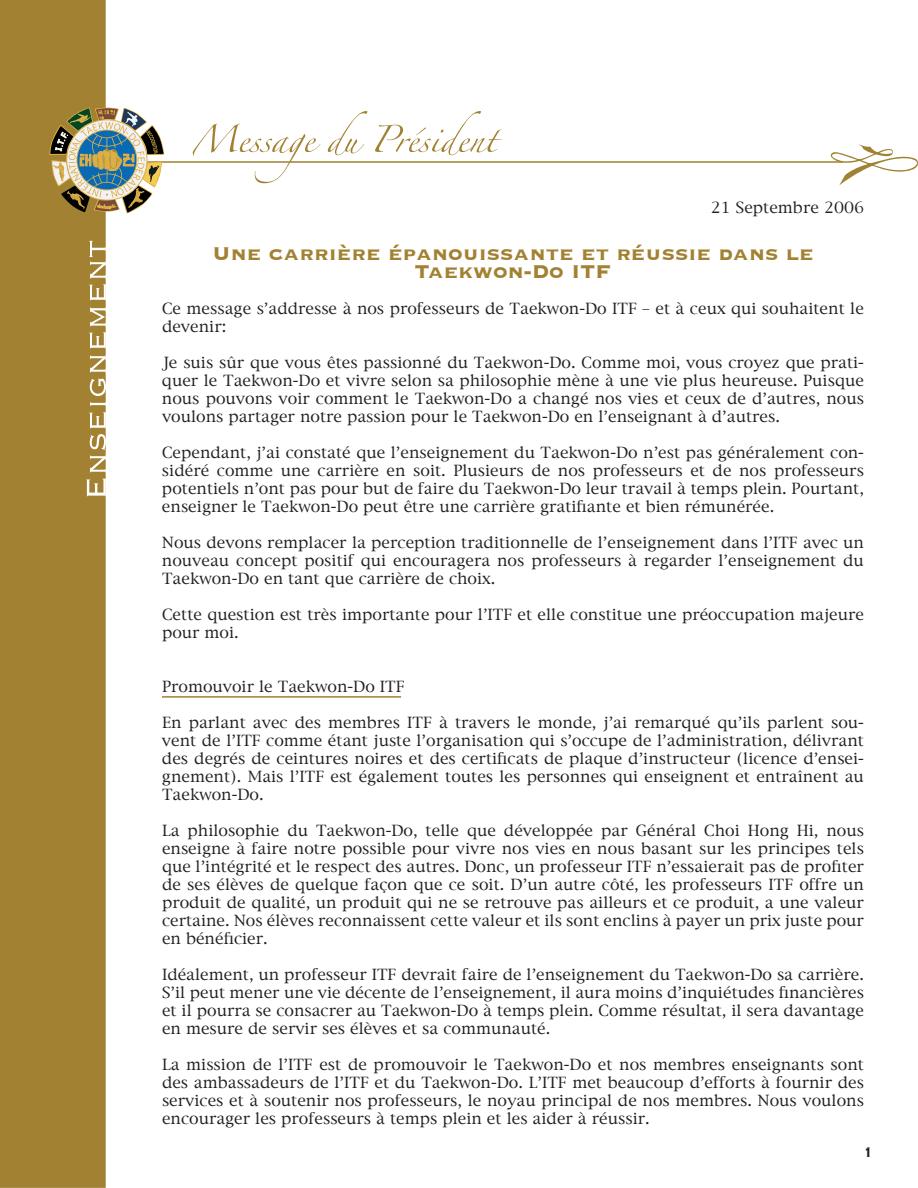
<style>
.page{position:relative;width:918px;height:1188px;background:#fff}
.page>*{position:absolute;margin:0;border:0;box-sizing:border-box;transform-origin:0 0}
.t1{font:700 24px/18px "Copperplate";color:#a28232;text-align:center}
.t2{font:18px "Copperplate";color:#231f20}
.t3{font:15px/18px "New York";color:#231f20;text-align:justify}
</style>
<div class="page">
<hr style="left:162px;top:696px;width:239px;height:2px;background:#a28232">
<div style="left:0;top:0;width:106px;height:1188px;background:#a28232"></div>
<svg style="left:193px;top:124px;width:127px;height:59px"></svg>
<svg style="left:328px;top:111px;width:39px;height:44px"></svg>
<svg style="left:375px;top:111px;width:127px;height:44px"></svg>
<hr style="left:143px;top:161px;width:700px;height:2px;background:#a28232">
<svg style="left:830px;top:144px;width:88px;height:41px"></svg>
<svg style="left:49px;top:108px;width:115px;height:105px"></svg>
<svg style="left:86px;top:479px;width:20px;height:17px"></svg>
<svg style="left:89px;top:412px;width:17px;height:61px"></svg>
<svg style="left:90px;top:402px;width:16px;height:4px"></svg>
<svg style="left:90px;top:355px;width:16px;height:41px"></svg>
<svg style="left:89px;top:307px;width:17px;height:42px"></svg>
<svg style="left:89px;top:241px;width:17px;height:60px"></svg>
<p class="t3" style="left:711px;top:200px;width:155px">21 Septembre 2006</p>
<h1 class="t1" style="left:212px;top:243px;width:603px">Une carrière épanouissante et réussie dans le<br>Taekwon-Do ITF</h1>
<p class="t3" style="left:162px;top:300px;width:703px">Ce message s’addresse à nos professeurs de Taekwon-Do ITF – et à ceux qui souhaitent le devenir:</p>
<p class="t3" style="left:162px;top:354px;width:704px">Je suis sûr que vous êtes passionné du Taekwon-Do. Comme moi, vous croyez que prati&shy;quer le Taekwon-Do et vivre selon sa philosophie mène à une vie plus heureuse. Puisque nous pouvons voir comment le Taekwon-Do a changé nos vies et ceux de d’autres, nous voulons partager notre passion pour le Taekwon-Do en l’enseignant à d’autres.</p>
<p class="t3" style="left:162px;top:444px;width:704px">Cependant, j’ai constaté que l’enseignement du Taekwon-Do n’est pas généralement con&shy;sidéré comme une carrière en soit. Plusieurs de nos professeurs et de nos professeurs potentiels n’ont pas pour but de faire du Taekwon-Do leur travail à temps plein. Pourtant, enseigner le Taekwon-Do peut être une carrière gratifiante et bien rémunérée.</p>
<p class="t3" style="left:162px;top:534px;width:703px">Nous devons remplacer la perception traditionnelle de l’enseignement dans l’ITF avec un nouveau concept positif qui encouragera nos professeurs à regarder l’enseignement du Taekwon-Do en tant que carrière de choix.</p>
<p class="t3" style="left:162px;top:606px;width:703px">Cette question est très importante pour l’ITF et elle constitue une préoccupation majeure pour moi.</p>
<p class="t3" style="left:162px;top:678px;width:244px">Promouvoir le Taekwon-Do ITF</p>
<p class="t3" style="left:162px;top:714px;width:704px">En parlant avec des membres ITF à travers le monde, j’ai remarqué qu’ils parlent sou&shy;vent de l’ITF comme étant juste l’organisation qui s’occupe de l’administration, délivrant des degrés de ceintures noires et des certificats de plaque d’instructeur (licence d’ensei&shy;gnement). Mais l’ITF est également toutes les personnes qui enseignent et entraînent au Taekwon-Do.</p>
<p class="t3" style="left:162px;top:822px;width:703px">La philosophie du Taekwon-Do, telle que développée par Général Choi Hong Hi, nous enseigne à faire notre possible pour vivre nos vies en nous basant sur les principes tels que l’intégrité et le respect des autres. Donc, un professeur ITF n’essaierait pas de profiter de ses élèves de quelque façon que ce soit. D’un autre côté, les professeurs ITF offre un produit de qualité, un produit qui ne se retrouve pas ailleurs et ce produit, a une valeur certaine. Nos élèves reconnaissent cette valeur et ils sont enclins à payer un prix juste pour en bénéficier.</p>
<p class="t3" style="left:162px;top:966px;width:704px">Idéalement, un professeur ITF devrait faire de l’enseignement du Taekwon-Do sa carrière.<br>S’il peut mener une vie décente de l’enseignement, il aura moins d’inquiétudes financières et il pourra se consacrer au Taekwon-Do à temps plein. Comme résultat, il sera davantage en mesure de servir ses élèves et sa communauté.</p>
<p class="t3" style="left:162px;top:1056px;width:704px">La mission de l’ITF est de promouvoir le Taekwon-Do et nos membres enseignants sont des ambassadeurs de l’ITF et du Taekwon-Do. L’ITF met beaucoup d’efforts à fournir des services et à soutenir nos professeurs, le noyau principal de nos membres. Nous voulons encourager les professeurs à temps plein et les aider à réussir.</p>
<p class="t2" style="left:863px;top:1141px;width:12px">1</p>
</div>
